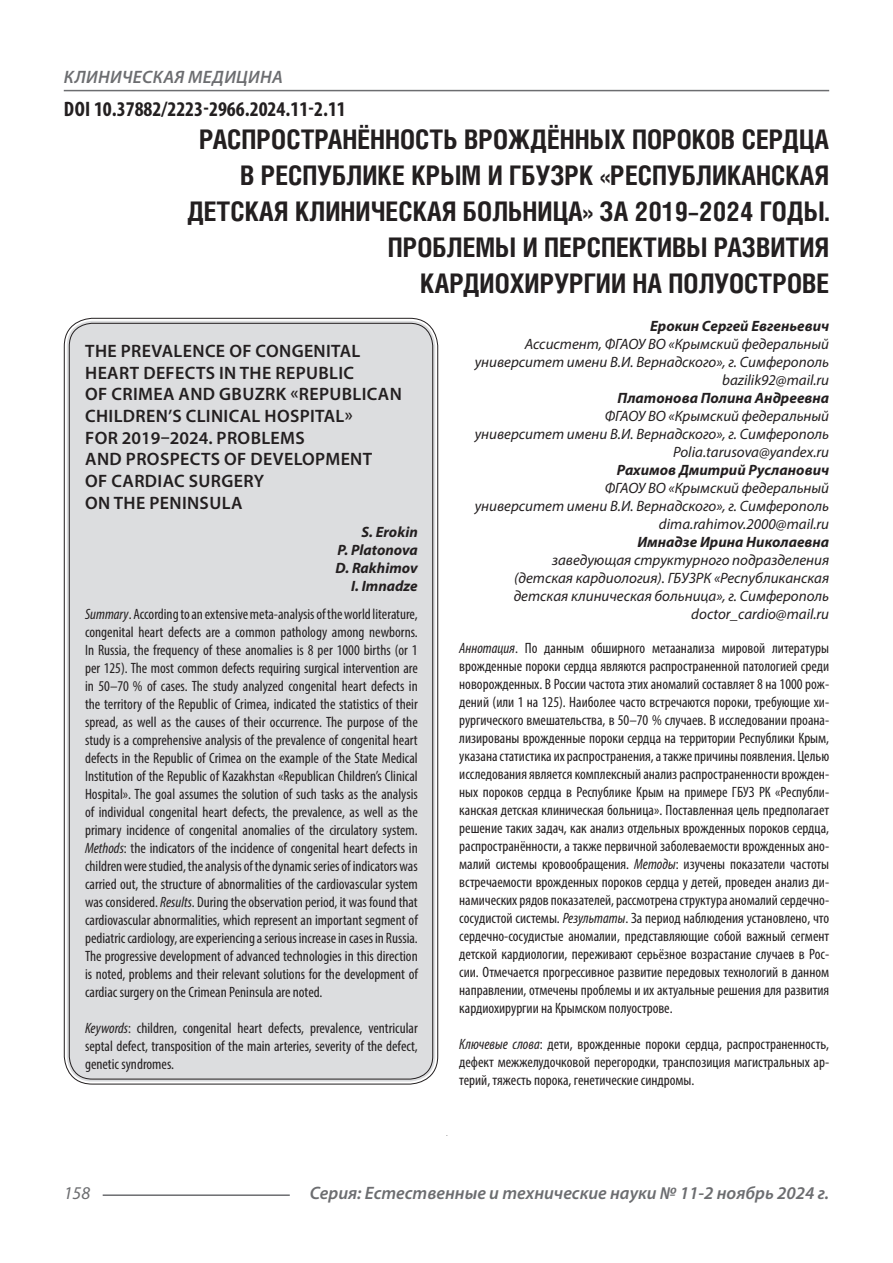
<style>
.page{position:relative;width:893px;height:1263px;background:#fff}
.page>*{position:absolute;margin:0;border:0;box-sizing:border-box;transform-origin:0 0}
.Статья_название{font:700 27px/36px "Helios Cond C";color:#231f20;text-align:right}
.ДОИ{font:700 condensed 21px "Myriad Pro";color:#231f20}
.Статья_название_англ{font:600 18px/21.6px "Myriad Pro";letter-spacing:.02em;color:#231f20}
.t1{font:italic 600 18px "Myriad Pro";color:#6c6d70}
.t2{font:italic 600 18px "Myriad Pro";letter-spacing:.02em;color:#6c6d70}
.t3{font:italic 18px "Myriad Pro";color:#6c6d70}
.Статья_аннотация_анг{font:condensed 15px/18px "Myriad Pro";color:#231f20;text-align:justify}
.Статья_аннотация_тек{font:condensed 15px/18px "Myriad Pro";color:#231f20;text-align:justify}
.Статья_автор_инфо{font:italic 15px/18px "Myriad Pro";color:#231f20;text-align:right}
.Статья_автор_инфо-2{font:italic 700 15px "Myriad Pro";color:#231f20}
.Статья_автор_англ{font:italic 700 15px "Myriad Pro";color:#231f20}
.s1{font-style:italic}
</style>
<div class="page">
<hr style="left:103px;top:1194px;width:187px;height:2px;background:#6c6d70">
<hr style="left:64px;top:90px;width:765px;height:1px;background:#6c6d70">
<div style="left:67px;top:321px;width:368px;height:760px;background:#dcdddf;border-radius:26px"></div>
<p class="t2" style="left:64px;top:66px;width:220px">КЛИНИЧЕСКАЯ МЕДИЦИНА</p>
<p class="Статья_название" style="left:187px;top:121px;width:644px">РАСПРОСТРАНЁННОСТЬ ВРОЖДЁННЫХ ПОРОКОВ СЕРДЦА В РЕСПУБЛИКЕ КРЫМ И ГБУЗРК «РЕСПУБЛИКАНСКАЯ ДЕТСКАЯ КЛИНИЧЕСКАЯ БОЛЬНИЦА» ЗА 2019–2024 ГОДЫ.<br>ПРОБЛЕМЫ И ПЕРСПЕКТИВЫ РАЗВИТИЯ КАРДИОХИРУРГИИ НА ПОЛУОСТРОВЕ</p>
<p class="Статья_автор_инфо-2" style="left:650px;top:316px;width:181px">Ерокин Сергей Евгеньевич</p>
<p class="Статья_автор_инфо" style="left:475px;top:335px;width:356px">Ассистент, ФГАОУ ВО «Крымский федеральный университет имени В.И. Вернадского», г. Симферополь</p>
<p class="Статья_автор_инфо" style="left:722px;top:371px;width:109px">bazilik92@mail.ru</p>
<p class="Статья_автор_инфо-2" style="left:618px;top:388px;width:213px">Платонова Полина Андреевна</p>
<p class="Статья_автор_инфо" style="left:475px;top:407px;width:356px">ФГАОУ ВО «Крымский федеральный<br>университет имени В.И. Вернадского», г. Симферополь</p>
<p class="Статья_автор_инфо" style="left:673px;top:443px;width:158px">Polia.tarusova@yandex.ru</p>
<p class="Статья_автор_инфо-2" style="left:617px;top:460px;width:214px">Рахимов Дмитрий Русланович</p>
<p class="Статья_автор_инфо" style="left:475px;top:479px;width:356px">ФГАОУ ВО «Крымский федеральный<br>университет имени В.И. Вернадского», г. Симферополь</p>
<p class="Статья_автор_инфо" style="left:659px;top:515px;width:172px">dima.rahimov.2000@mail.ru</p>
<p class="Статья_автор_инфо-2" style="left:637px;top:532px;width:193px">Имнадзе Ирина Николаевна</p>
<p class="Статья_автор_инфо" style="left:514px;top:551px;width:317px;text-align:justify;text-indent:38px">заведующая структурного подразделения (детская кардиология). ГБУЗРК «Республиканская детская клиническая больница», г. Симферополь</p>
<p class="Статья_автор_инфо" style="left:691px;top:605px;width:139px">doctor_cardio@mail.ru</p>
<p class="Статья_аннотация_тек" style="left:459px;top:638px;width:371px"><span class="s1">Аннотация</span>. По данным обширного метаанализа мировой литературы врожденные пороки сердца являются распространенной патологией среди новорожденных. В России частота этих аномалий составляет 8 на 1000 рож&shy;дений (или 1 на 125). Наиболее часто встречаются пороки, требующие хи&shy;рургического вмешательства, в 50–70 % случаев. В исследовании проана&shy;лизированы врожденные пороки сердца на территории Республики Крым, указана статистика их распространения, а также причины появления. Целью исследования является комплексный анализ распространенности врожден&shy;ных пороков сердца в Республике Крым на примере ГБУЗ РК «Республи&shy;канская детская клиническая больница». Поставленная цель предполагает решение таких задач, как анализ отдельных врожденных пороков сердца, распространённости, а также первичной заболеваемости врожденных ано&shy;малий системы кровообращения. <span class="s1">Методы</span>: изучены показатели частоты встречаемости врожденных пороков сердца у детей, проведен анализ ди&shy;намических рядов показателей, рассмотрена структура аномалий сердечно&shy;сосудистой системы. <span class="s1">Результаты</span>. За период наблюдения установлено, что сердечно-сосудистые аномалии, представляющие собой важный сегмент детской кардиологии, переживают серьёзное возрастание случаев в Рос&shy;сии. Отмечается прогрессивное развитие передовых технологий в данном направлении, отмечены проблемы и их актуальные решения для развития кардиохирургии на Крымском полуострове.</p>
<p class="Статья_аннотация_тек" style="left:459px;top:1034px;width:371px"><span class="s1">Ключевые слова</span>: дети, врожденные пороки сердца, распространенность, дефект межжелудочковой перегородки, транспозиция магистральных ар&shy;терий, тяжесть порока, генетические синдромы.</p>
<p class="ДОИ" style="left:64px;top:96px;width:283px">DOI 10.37882/2223-2966.2024.11-2.11</p>
<p class="Статья_название_англ" style="left:85px;top:340px;width:318px">THE PREVALENCE OF CONGENITAL<br>HEART DEFECTS IN THE REPUBLIC<br>OF CRIMEA AND GBUZRK «REPUBLICAN<br>CHILDREN’S CLINICAL HOSPITAL»<br>FOR 2019–2024. PROBLEMS<br>AND PROSPECTS OF DEVELOPMENT<br>OF CARDIAC SURGERY<br>ON THE PENINSULA</p>
<p class="Статья_автор_англ" style="left:361px;top:522px;width:58px">S. Erokin</p>
<p class="Статья_автор_англ" style="left:337px;top:540px;width:82px">P. Platonova</p>
<p class="Статья_автор_англ" style="left:336px;top:558px;width:84px">D. Rakhimov</p>
<p class="Статья_автор_англ" style="left:351px;top:576px;width:68px">I. Imnadze</p>
<p class="Статья_аннотация_анг" style="left:85px;top:605px;width:334px"><span class="s1">Summary</span>. According to an extensive meta-analysis of the world literature, congenital heart defects are a common pathology among newborns.<br>In Russia, the frequency of these anomalies is 8 per 1000 births (or 1 per 125). The most common defects requiring surgical intervention are in 50–70 % of cases. The study analyzed congenital heart defects in the territory of the Republic of Crimea, indicated the statistics of their spread, as well as the causes of their occurrence. The purpose of the study is a comprehensive analysis of the prevalence of congenital heart defects in the Republic of Crimea on the example of the State Medical Institution of the Republic of Kazakhstan «Republican Children’s Clinical Hospital». The goal assumes the solution of such tasks as the analysis of individual congenital heart defects, the prevalence, as well as the primary incidence of congenital anomalies of the circulatory system.<br><span class="s1">Methods</span>: the indicators of the incidence of congenital heart defects in children were studied, the analysis of the dynamic series of indicators was carried out, the structure of abnormalities of the cardiovascular system was considered. <span class="s1">Results</span>. During the observation period, it was found that cardiovascular abnormalities, which represent an important segment of pediatric cardiology, are experiencing a serious increase in cases in Russia.<br>The progressive development of advanced technologies in this direction is noted, problems and their relevant solutions for the development of cardiac surgery on the Crimean Peninsula are noted.</p>
<p class="Статья_аннотация_анг" style="left:85px;top:1019px;width:334px"><span class="s1">Keywords</span>: children, congenital heart defects, prevalence, ventricular septal defect, transposition of the main arteries, severity of the defect, genetic syndromes.</p>
<p class="t3" style="left:64px;top:1182px;width:28px">158</p>
<p class="t1" style="left:310px;top:1182px;width:521px">Серия: Естественные и технические науки № 11-2 ноябрь 2024 г.</p>
</div>
